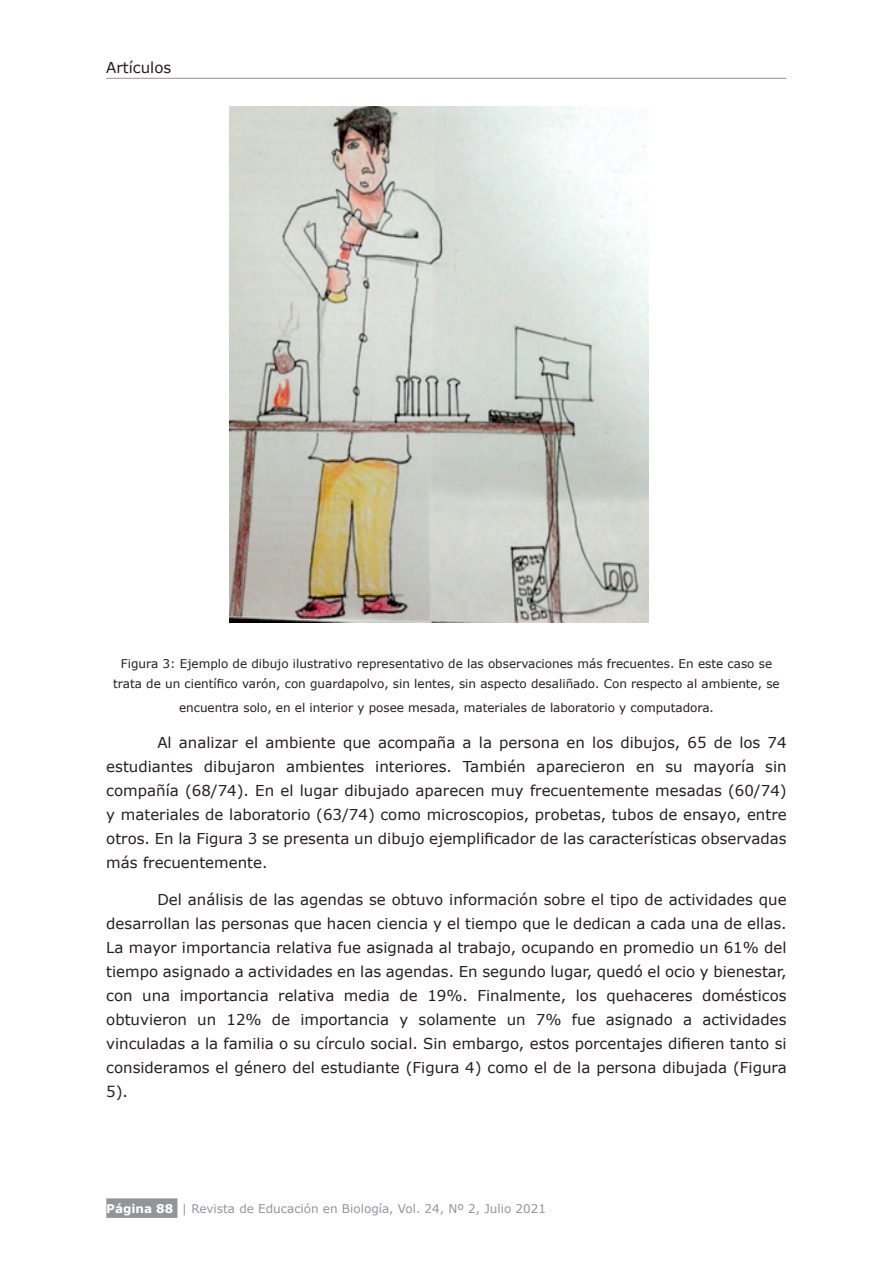
<style>
.page{position:relative;width:893px;height:1263px;background:#fff}
.page>*{position:absolute;margin:0;border:0;box-sizing:border-box;transform-origin:0 0}
.t1{font:15px/24px "Verdana";color:#231f20;text-align:justify}
.t2{font:12px/19.5px "Verdana";color:#231f20;text-align:center}
.t3{font:12px "Verdana";color:#939598}
.s1{font-weight:700;color:#fff}
</style>
<div class="page">
<div style="left:106px;top:1198px;width:71px;height:20px;background:#939598"></div>
<hr style="left:106px;top:78px;width:681px;height:1px;background:#939598">
<img style="left:230px;top:106px;width:419px;height:516px">
<p class="t1" style="left:106px;top:56px;width:67px">Artículos</p>
<p class="t2" style="left:113px;top:654px;width:668px">Figura 3: Ejemplo de dibujo ilustrativo representativo de las observaciones más frecuentes. En este caso se trata de un científico varón, con guardapolvo, sin lentes, sin aspecto desaliñado. Con respecto al ambiente, se</p>
<p class="t2" style="left:179px;top:698px;width:536px">encuentra solo, en el interior y posee mesada, materiales de laboratorio y computadora.</p>
<p class="t1" style="left:106px;top:731px;width:682px;text-indent:51px">Al analizar el ambiente que acompaña a la persona en los dibujos, 65 de los 74 estudiantes dibujaron ambientes interiores. También aparecieron en su mayoría sin compañía (68/74). En el lugar dibujado aparecen muy frecuentemente mesadas (60/74) y materiales de laboratorio (63/74) como microscopios, probetas, tubos de ensayo, entre otros. En la Figura 3 se presenta un dibujo ejemplificador de las características observadas más frecuentemente.</p>
<p class="t1" style="left:106px;top:888px;width:682px;text-indent:51px">Del análisis de las agendas se obtuvo información sobre el tipo de actividades que desarrollan las personas que hacen ciencia y el tiempo que le dedican a cada una de ellas.<br>La mayor importancia relativa fue asignada al trabajo, ocupando en promedio un 61% del tiempo asignado a actividades en las agendas. En segundo lugar, quedó el ocio y bienestar, con una importancia relativa media de 19%. Finalmente, los quehaceres domésticos obtuvieron un 12% de importancia y solamente un 7% fue asignado a actividades vinculadas a la familia o su círculo social. Sin embargo, estos porcentajes difieren tanto si consideramos el género del estudiante (Figura 4) como el de la persona dibujada (Figura 5).</p>
<p class="t3" style="left:106px;top:1200px;width:441px"><span class="s1">Página 88</span> | Revista de Educación en Biología, Vol. 24, Nº 2, Julio 2021</p>
</div>
